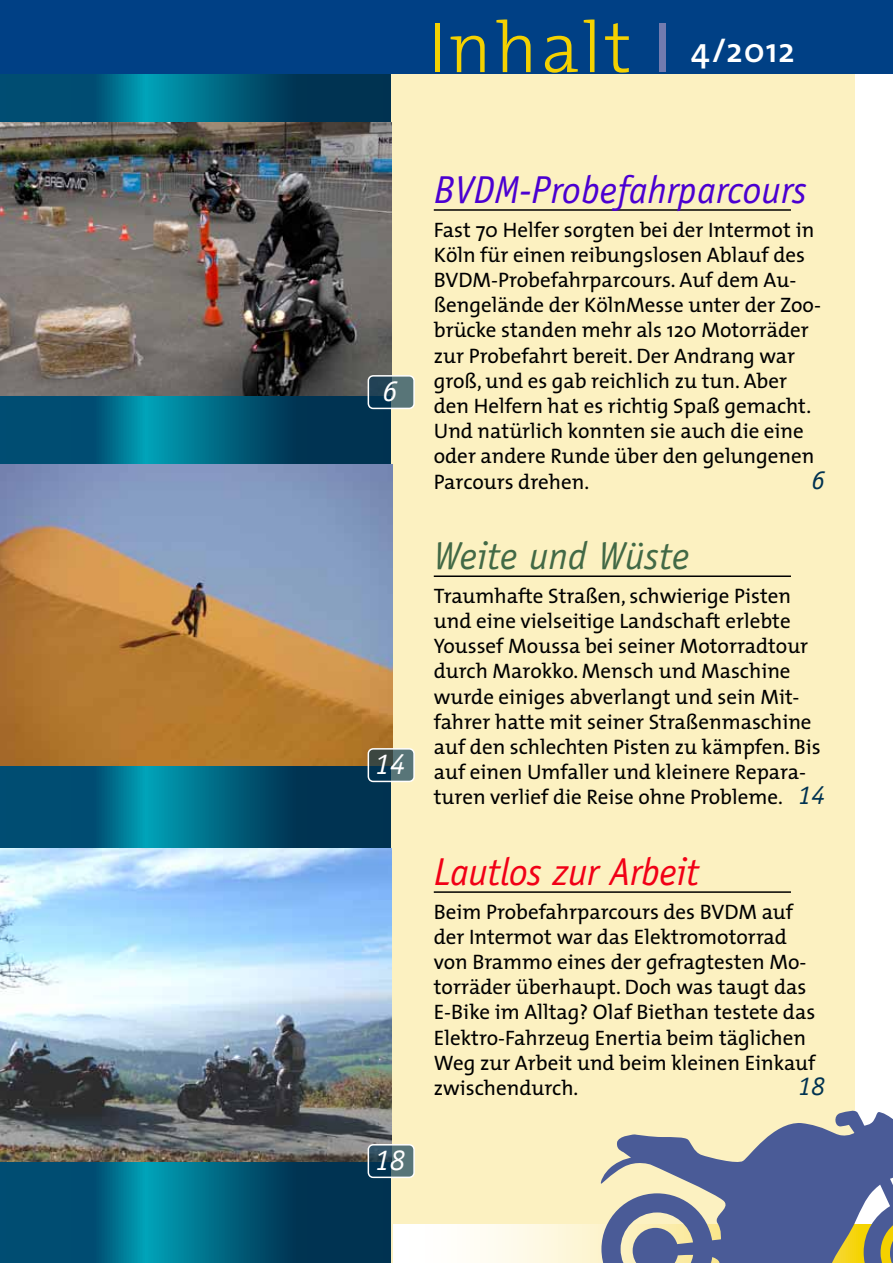
<style>
.page{position:relative;width:893px;height:1263px;background:#fff}
.page>*{position:absolute;margin:0;border:0;box-sizing:border-box;transform-origin:0 0}
.t1{font:300 72px "T Mix";letter-spacing:.05em;color:#f4d100}
.t2{font:italic 39px "Officina Sans Std";color:#4b00d1}
.t3{font:italic 39px "Officina Sans Std";letter-spacing:-.01em;color:#f10016}
.t4{font:italic 39px "Officina Sans Std";color:#426946}
.t5{font:italic 30px "Officina Sans Std";color:#fff}
.t6{font:italic 27px "Officina Sans Std";color:#003251}
.t7{font:21px/25.2px "T Mix";color:#000}
.s1{font-weight:400;color:#727baf}
.s2{font-weight:600;font-size:34.5px;color:#fff}
.s3{font-family:"Officina Sans Std";font-style:italic;font-size:27px;color:#003251}
</style>
<div class="page">
<div style="left:363px;top:52px;width:492px;height:1211px;background:#fcf1c1"></div>
<svg style="left:0;top:74px;width:390px;height:1189px;background:#015775"></svg>
<svg style="left:393px;top:1224px;width:207px;height:39px;background:#fefaec"></svg>
<svg style="left:600px;top:1110px;width:293px;height:153px;fill:#4a5b97"></svg>
<hr style="left:434px;top:209px;width:357px;height:2px;background:#000">
<hr style="left:434px;top:575px;width:357px;height:2px;background:#000">
<hr style="left:434px;top:891px;width:357px;height:2px;background:#000">
<img style="left:0;top:848px;width:391px;height:313px">
<svg style="left:368px;top:1145px;width:46px;height:32px"></svg>
<div style="left:368px;top:1144px;width:47px;height:34px;border:2px solid #fff;border-radius:5px"></div>
<div style="left:0;top:0;width:893px;height:74px;background:#004085"></div>
<img style="left:0;top:123px;width:391px;height:273px">
<svg style="left:368px;top:376px;width:46px;height:32px"></svg>
<div style="left:368px;top:375px;width:47px;height:34px;border:2px solid #fff;border-radius:5px"></div>
<img style="left:0;top:465px;width:392px;height:300px">
<svg style="left:368px;top:749px;width:46px;height:32px"></svg>
<div style="left:368px;top:748px;width:47px;height:34px;border:2px solid #fff;border-radius:5px"></div>
<h1 class="t1" style="left:428px;top:-12px;width:368px">Inhalt <span class="s1">I</span> <span class="s2">4/2012</span></h1>
<h3 class="t5" style="left:383px;top:374px;width:16px">6</h3>
<h3 class="t5" style="left:375px;top:747px;width:31px">14</h3>
<h3 class="t5" style="left:375px;top:1143px;width:31px">18</h3>
<h2 class="t2" style="left:434px;top:167px;width:375px">BVDM-Probefahrparcours</h2>
<p class="t7" style="left:434px;top:216px;width:389px">Fast 70 Helfer sorgten bei der Intermot in Köln für einen reibungslosen Ablauf des BVDM-Probefahrparcours. Auf dem Au&shy;ßengelände der KölnMesse unter der Zoo&shy;brücke standen mehr als 120 Motorräder zur Probefahrt bereit. Der Andrang war groß, und es gab reichlich zu tun. Aber den Helfern hat es richtig Spaß gemacht.<br>Und natürlich konnten sie auch die eine oder andere Runde über den gelungenen Parcours drehen.</p>
<p class="t6" style="left:811px;top:464px;width:15px">6</p>
<h2 class="t4" style="left:434px;top:533px;width:257px">Weite und Wüste</h2>
<p class="t7" style="left:434px;top:582px;width:393px">Traumhafte Straßen, schwierige Pisten und eine vielseitige Landschaft erlebte Youssef Moussa bei seiner Motorradtour durch Marokko. Mensch und Maschine wurde einiges abverlangt und sein Mit&shy;fahrer hatte mit seiner Straßenmaschine auf den schlechten Pisten zu kämpfen. Bis auf einen Umfaller und kleinere Repara&shy;turen verlief die Reise ohne Probleme. <span class="s3">14</span></p>
<h2 class="t3" style="left:434px;top:849px;width:267px">Lautlos zur Arbeit</h2>
<p class="t7" style="left:434px;top:898px;width:383px">Beim Probefahrparcours des BVDM auf der Intermot war das Elektromotorrad von Brammo eines der gefragtesten Mo&shy;torräder überhaupt. Doch was taugt das E-Bike im Alltag? Olaf Biethan testete das Elektro-Fahrzeug Enertia beim täglichen Weg zur Arbeit und beim kleinen Einkauf zwischendurch.</p>
<p class="t6" style="left:798px;top:1070px;width:28px">18</p>
</div>
